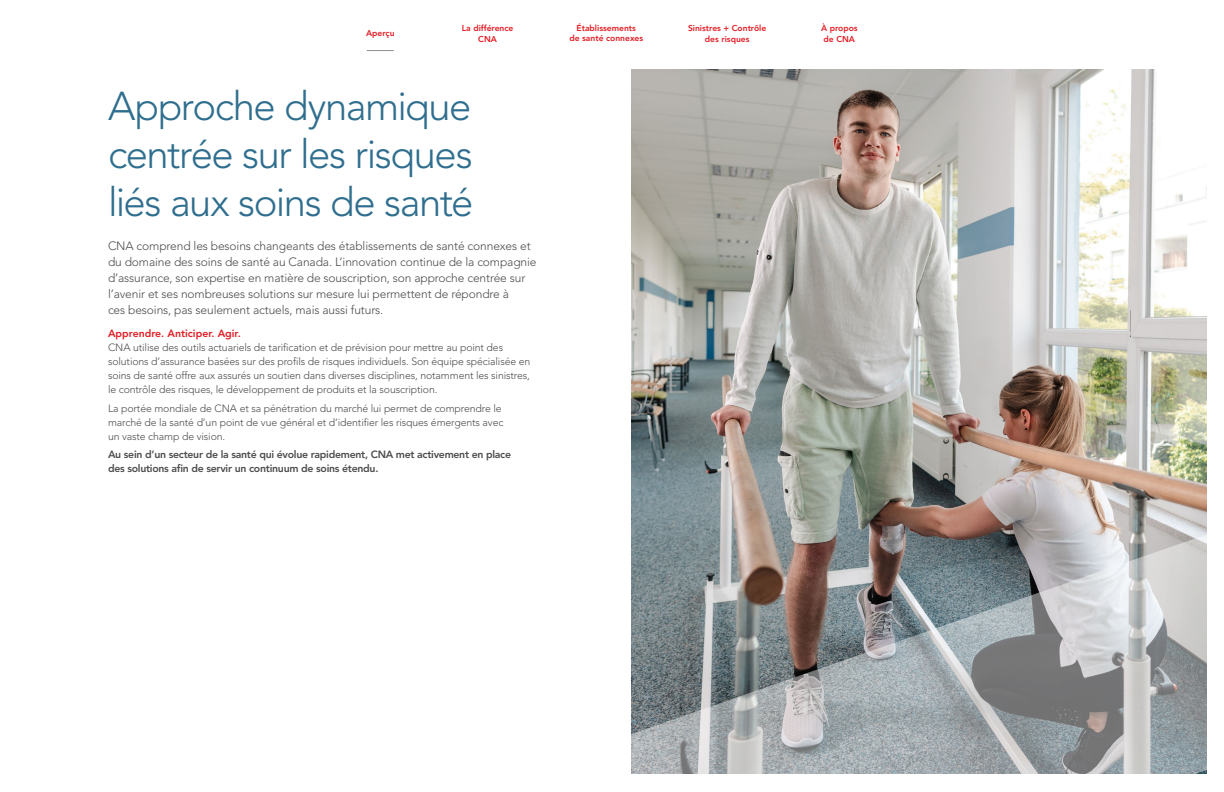
<style>
.page{position:relative;width:1224px;height:792px;background:#fff}
.page>*{position:absolute;margin:0;border:0;box-sizing:border-box;transform-origin:0 0}
.t1{font:300 40px/48px "Avenir LT Std";letter-spacing:-.035em;color:#2f6e8e;text-align:justify}
.t2{font:300 12px/16px "Avenir LT Std";letter-spacing:-.01em;color:#4d4d4f}
.t3{font:300 10.5px/14px "Avenir LT Std";letter-spacing:-.01em;color:#4d4d4f}
.t4{font:800 10.5px/14px "Avenir LT Std";letter-spacing:-.025em;color:#4d4d4f}
.t5{font:800 10.5px "Avenir LT Std";color:#e31b23}
.t6{font:800 8.5px/10.2px "Avenir LT Std";color:#e31b23;text-align:center}
</style>
<div class="page">
<img style="left:631px;top:70px;width:576px;height:457px">
<svg style="left:367px;top:50px;width:27px;height:1px"></svg>
<svg style="left:631px;top:527px;width:576px;height:247px;background:#989b9d"></svg>
<p class="t6" style="left:366px;top:28px;width:30px">Aperçu</p>
<p class="t6" style="left:462px;top:23px;width:53px">La différence<br>CNA</p>
<p class="t6" style="left:569px;top:23px;width:75px">Établissements<br>de santé connexes</p>
<p class="t6" style="left:688px;top:23px;width:80px">Sinistres + Contrôle des risques</p>
<p class="t6" style="left:821px;top:23px;width:38px">À propos de CNA</p>
<h1 class="t1" style="left:108px;top:83px;width:367px">Approche dynamique centrée sur les risques liés aux soins de santé</h1>
<p class="t2" style="left:108px;top:238px;width:430px">CNA comprend les besoins changeants des établissements de santé connexes et du domaine des soins de santé au Canada. L’innovation continue de la compagnie d’assurance, son expertise en matière de souscription, son approche centrée sur l’avenir et ses nombreuses solutions sur mesure lui permettent de répondre à<br>ces besoins, pas seulement actuels, mais aussi futurs.</p>
<p class="t5" style="left:108px;top:327px;width:134px">Apprendre. Anticiper. Agir.</p>
<p class="t3" style="left:108px;top:341px;width:424px">CNA utilise des outils actuariels de tarification et de prévision pour mettre au point des solutions d’assurance basées sur des profils de risques individuels. Son équipe spécialisée en soins de santé offre aux assurés un soutien dans diverses disciplines, notamment les sinistres, le contrôle des risques, le développement de produits et la souscription.</p>
<p class="t3" style="left:108px;top:401px;width:397px">La portée mondiale de CNA et sa pénétration du marché lui permet de comprendre le marché de la santé d’un point de vue général et d’identifier les risques émergents avec un vaste champ de vision.</p>
<p class="t4" style="left:108px;top:448px;width:405px">Au sein d’un secteur de la santé qui évolue rapidement, CNA met activement en place des solutions afin de servir un continuum de soins étendu.</p>
</div>
